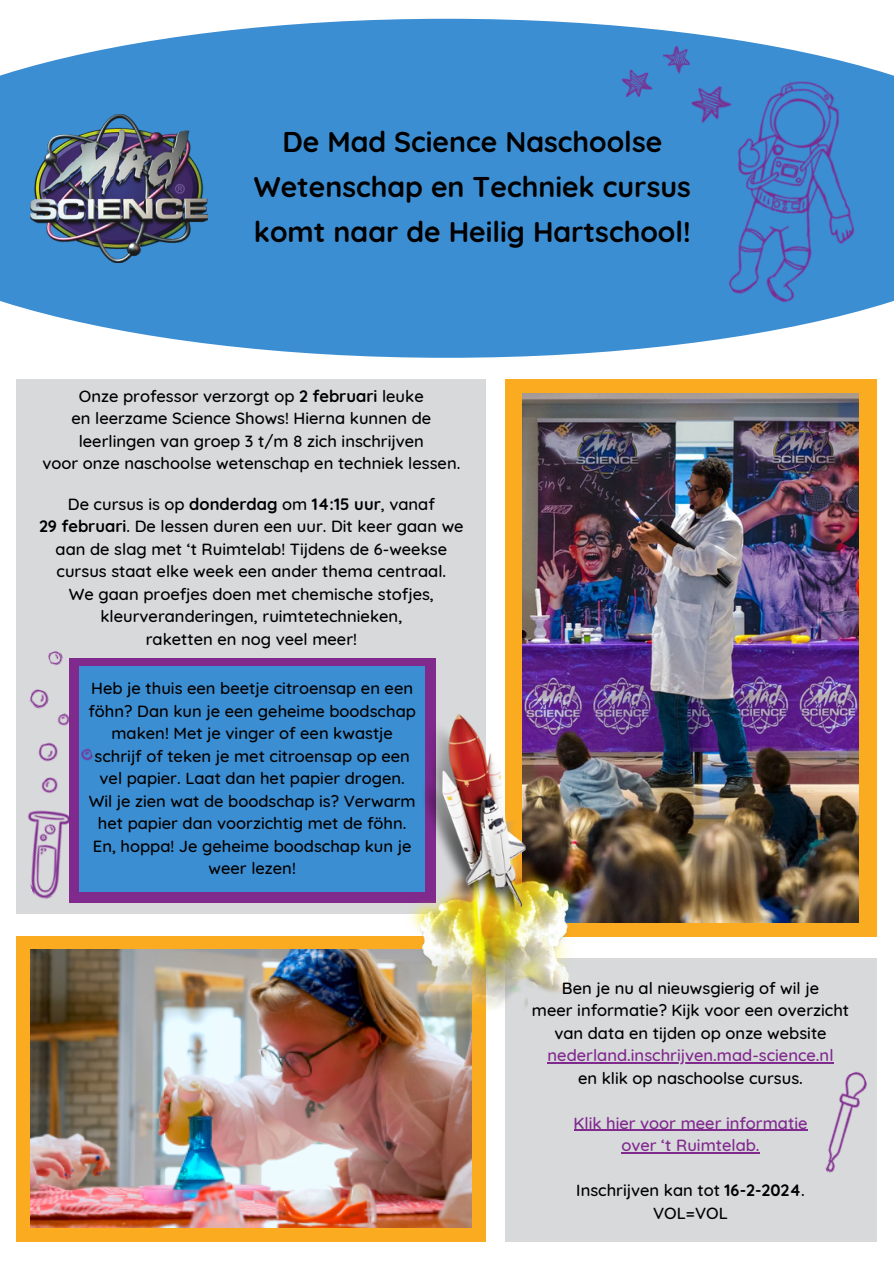
<style>
.page{position:relative;width:894px;height:1264px;background:#fff}
.page>*{position:absolute;margin:0;border:0;box-sizing:border-box;transform-origin:0 0}
.t1{font:700 28.5px/45px "Quicksand";color:#000}
.t2{font:500 16.5px/22.5px "Quicksand";color:#000;text-align:center}
.t3{font:500 16.5px "Quicksand";color:#802a8e}
.s1{font-weight:700}
.s2{color:#802a8e}
</style>
<div class="page">
<div style="left:504px;top:379px;width:371px;height:557px;background:#faab20"></div>
<svg style="left:0;top:19px;width:868px;height:339px;fill:#3c8ed3"></svg>
<img style="left:30px;top:115px;width:177px;height:147px">
<div style="left:17px;top:379px;width:469px;height:534px;background:#d8d9db"></div>
<div style="left:69px;top:658px;width:366px;height:244px;background:#802a8e"></div>
<div style="left:79px;top:666px;width:346px;height:225px;background:#3c8ed3"></div>
<div style="left:504px;top:958px;width:371px;height:283px;background:#d8d9db"></div>
<img style="left:522px;top:393px;width:336px;height:529px">
<div style="left:17px;top:936px;width:469px;height:305px;background:#faab20"></div>
<img style="left:30px;top:949px;width:441px;height:278px">
<img style="left:379px;top:690px;width:229px;height:352px">
<img style="left:658px;top:68px;width:235px;height:254px">
<img style="left:16px;top:709px;width:118px;height:193px">
<img style="left:690px;top:85px;width:42px;height:39px">
<img style="left:617px;top:66px;width:40px;height:38px">
<img style="left:662px;top:45px;width:28px;height:30px">
<img style="left:28px;top:689px;width:22px;height:21px">
<img style="left:48px;top:650px;width:15px;height:16px">
<img style="left:794px;top:1069px;width:83px;height:104px">
<hr style="left:547px;top:1062px;width:83px;height:1px;background:#802a8e">
<hr style="left:630px;top:1062px;width:203px;height:1px;background:#802a8e">
<hr style="left:573px;top:1129px;width:234px;height:1px;background:#802a8e">
<hr style="left:621px;top:1152px;width:138px;height:1px;background:#802a8e">
<p class="t1" style="left:282px;top:119px;width:381px">De Mad Science Naschoolse</p>
<p class="t1" style="left:254px;top:164px;width:438px">Wetenschap en Techniek cursus komt naar de Heilig Hartschool!</p>
<p class="t2" style="left:79px;top:384px;width:346px">Onze professor verzorgt op <span class="s1">2 februari</span> leuke</p>
<p class="t2" style="left:71px;top:406px;width:361px">en leerzame Science Shows! Hierna kunnen de</p>
<p class="t2" style="left:79px;top:429px;width:346px">leerlingen van groep 3 t/m 8 zich inschrijven</p>
<p class="t2" style="left:42px;top:451px;width:419px">voor onze naschoolse wetenschap en techniek lessen.</p>
<p class="t2" style="left:68px;top:492px;width:368px">De cursus is op <span class="s1">donderdag</span> om <span class="s1">14:15 uur</span>, vanaf</p>
<p class="t2" style="left:39px;top:514px;width:426px"><span class="s1">29 februari</span>. De lessen duren een uur. Dit keer gaan we</p>
<p class="t2" style="left:56px;top:537px;width:393px;text-align:left">aan de slag met ‘t Ruimtelab! Tijdens de 6-weekse cursus staat elke week een ander thema centraal.</p>
<p class="t2" style="left:69px;top:582px;width:366px">We gaan proefjes doen met chemische stofjes, kleurveranderingen, ruimtetechnieken,</p>
<p class="t2" style="left:146px;top:627px;width:213px">raketten en nog veel meer!</p>
<p class="t2" style="left:88px;top:677px;width:329px">Heb je thuis een beetje citroensap en een föhn? Dan kun je een geheime boodschap maken! Met je vinger of een kwastje schrijf of teken je met citroensap op een vel papier. Laat dan het papier drogen.</p>
<p class="t2" style="left:89px;top:789px;width:328px">Wil je zien wat de boodschap is? Verwarm het papier dan voorzichtig met de föhn.<br>En, hoppa! Je geheime boodschap kun je weer lezen!</p>
<p class="t2" style="left:562px;top:976px;width:258px">Ben je nu al nieuwsgierig of wil je</p>
<p class="t2" style="left:531px;top:998px;width:319px">meer informatie? Kijk voor een overzicht van data en tijden op onze website <span class="s2">nederland.inschrijven.mad-science.nl</span></p>
<p class="t2" style="left:578px;top:1066px;width:226px">en klik op naschoolse cursus.</p>
<p class="t3" style="left:573px;top:1112px;width:235px">Klik hier voor meer informatie</p>
<p class="t3" style="left:621px;top:1134px;width:139px">over ‘t Ruimtelab.</p>
<p class="t2" style="left:576px;top:1178px;width:230px">Inschrijven kan tot <span class="s1">16-2-2024</span>.</p>
<p class="t2" style="left:653px;top:1201px;width:76px">VOL=VOL</p>
</div>
